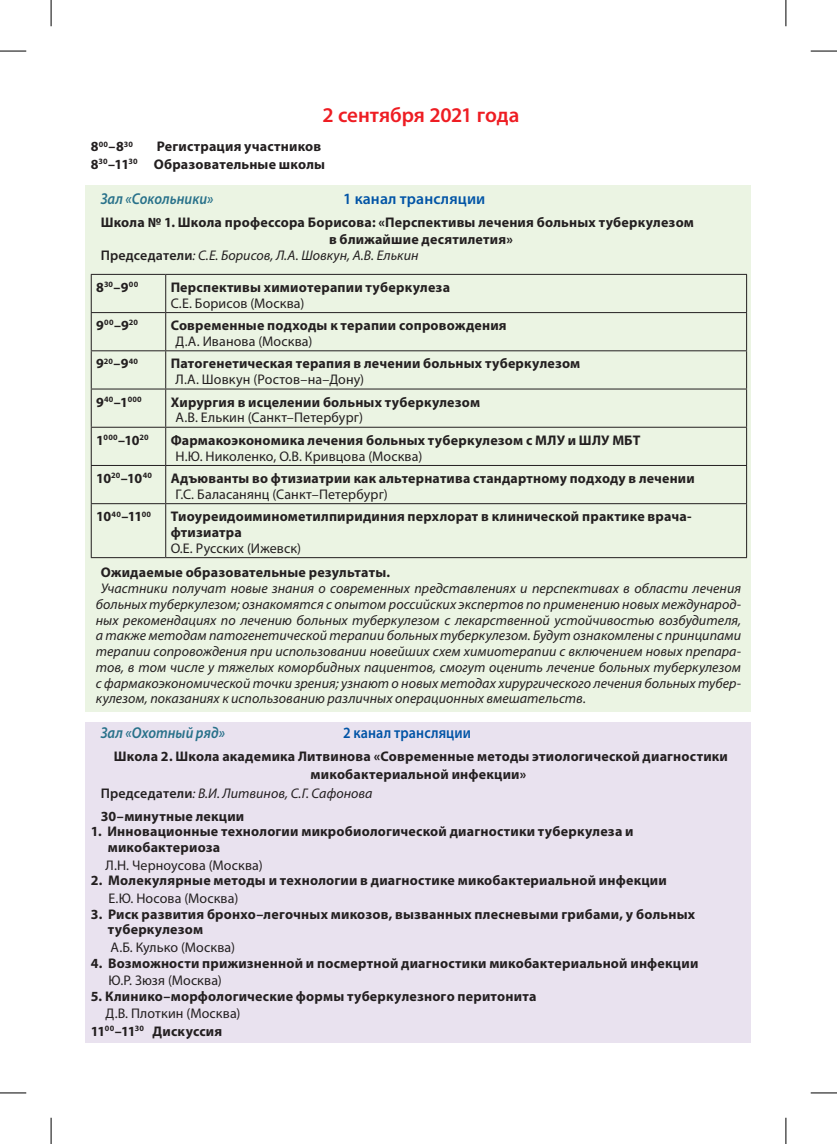
<style>
.page{position:relative;width:837px;height:1144px;background:#fff}
.page>*{position:absolute;margin:0;border:0;box-sizing:border-box;transform-origin:0 0}
.t1{font:600 21px "Myriad Pro";letter-spacing:-.005em;color:#ee1d23}
.t2{font:italic 600 15.75px "Myriad Pro";letter-spacing:.005em;color:#28718a;scale:.9 1}
.t3{font:600 15.75px "Myriad Pro";letter-spacing:.01em;color:#0154a6}
.t4{font:600 15.75px "Myriad Pro";letter-spacing:.01em;color:#0154a6;scale:.9 1}
.t5{font:700 14px/17.5px "Myriad Pro";letter-spacing:.015em;color:#231f20}
.t6{font:italic 14px/15.8px "Myriad Pro";letter-spacing:.005em;color:#231f20;text-align:justify}
.t7{font:14px/17.5px "Myriad Pro";letter-spacing:.01em;color:#231f20}
.t8{font:700 8.22px "Myriad Pro";letter-spacing:.03em;color:#231f20}
.s1{font-size:14px}
.s2{font-weight:600;font-style:normal}
.s3{font-weight:700;font-style:normal}
.s4{font-weight:700}
</style>
<div class="page">
<div style="left:86px;top:185px;width:665px;height:526px;background:#ebf4e3"></div>
<div style="left:86px;top:722px;width:665px;height:320px;background:#e9e2ef"></div>
<hr style="left:91px;top:274px;width:75px;height:1px;background:#231f20">
<hr style="left:91px;top:275px;width:1px;height:37px;background:#231f20">
<hr style="left:166px;top:274px;width:580px;height:1px;background:#231f20">
<hr style="left:165px;top:275px;width:1px;height:37px;background:#231f20">
<hr style="left:746px;top:275px;width:1px;height:37px;background:#231f20">
<hr style="left:91px;top:312px;width:75px;height:1px;background:#231f20">
<hr style="left:91px;top:313px;width:1px;height:37px;background:#231f20">
<hr style="left:166px;top:312px;width:580px;height:1px;background:#231f20">
<hr style="left:165px;top:313px;width:1px;height:37px;background:#231f20">
<hr style="left:746px;top:313px;width:1px;height:37px;background:#231f20">
<hr style="left:91px;top:350px;width:75px;height:1px;background:#231f20">
<hr style="left:91px;top:351px;width:1px;height:38px;background:#231f20">
<hr style="left:166px;top:350px;width:580px;height:1px;background:#231f20">
<hr style="left:165px;top:351px;width:1px;height:38px;background:#231f20">
<hr style="left:746px;top:351px;width:1px;height:38px;background:#231f20">
<hr style="left:91px;top:389px;width:75px;height:1px;background:#231f20">
<hr style="left:91px;top:389px;width:1px;height:38px;background:#231f20">
<hr style="left:166px;top:389px;width:580px;height:1px;background:#231f20">
<hr style="left:165px;top:389px;width:1px;height:38px;background:#231f20">
<hr style="left:746px;top:389px;width:1px;height:38px;background:#231f20">
<hr style="left:91px;top:427px;width:75px;height:1px;background:#231f20">
<hr style="left:91px;top:428px;width:1px;height:37px;background:#231f20">
<hr style="left:166px;top:427px;width:580px;height:1px;background:#231f20">
<hr style="left:165px;top:428px;width:1px;height:37px;background:#231f20">
<hr style="left:746px;top:428px;width:1px;height:37px;background:#231f20">
<hr style="left:91px;top:465px;width:75px;height:1px;background:#231f20">
<hr style="left:91px;top:466px;width:1px;height:37px;background:#231f20">
<hr style="left:166px;top:465px;width:580px;height:1px;background:#231f20">
<hr style="left:165px;top:466px;width:1px;height:37px;background:#231f20">
<hr style="left:746px;top:466px;width:1px;height:37px;background:#231f20">
<hr style="left:91px;top:503px;width:75px;height:1px;background:#231f20">
<hr style="left:91px;top:504px;width:1px;height:53px;background:#231f20">
<hr style="left:166px;top:503px;width:580px;height:1px;background:#231f20">
<hr style="left:165px;top:504px;width:1px;height:53px;background:#231f20">
<hr style="left:746px;top:504px;width:1px;height:53px;background:#231f20">
<hr style="left:91px;top:557px;width:75px;height:1px;background:#231f20">
<hr style="left:166px;top:557px;width:580px;height:1px;background:#231f20">
<svg style="left:0;top:51px;width:26px;height:1px"></svg>
<svg style="left:810px;top:51px;width:26px;height:1px"></svg>
<svg style="left:0;top:1092px;width:26px;height:1px"></svg>
<svg style="left:810px;top:1092px;width:26px;height:1px"></svg>
<svg style="left:51px;top:0;width:1px;height:26px"></svg>
<svg style="left:51px;top:1118px;width:1px;height:26px"></svg>
<svg style="left:785px;top:0;width:1px;height:26px"></svg>
<svg style="left:785px;top:1118px;width:1px;height:26px"></svg>
<h1 class="t1" style="left:322px;top:101px;width:198px">2 сентября 2021 года</h1>
<p class="t8" style="left:91px;top:139px;width:44px"><span class="s1">8</span>00<span class="s1">–8</span>30</p>
<p class="t5" style="left:91px;top:137px;width:236px;text-align:right">Регистрация участников<br>8<sup>30</sup>–11<sup>30</sup> Образовательные школы</p>
<p class="t2" style="left:101px;top:189px;width:127px">Зал «Сокольники»</p>
<p class="t3" style="left:343px;top:189px;width:144px">1 канал трансляции</p>
<p class="t5" style="left:329px;top:213px;width:366px;text-indent:-228px">Школа № 1. Школа профессора Борисова: «Перспективы лечения больных туберкулезом в ближайшие десятилетия»</p>
<p class="t6" style="left:101px;top:247px;width:319px"><span class="s2">Председатели</span>: С.Е. Борисов, Л.А. Шовкун, А.В. Елькин</p>
<p class="t8" style="left:96px;top:279px;width:43px"><span class="s1">8</span>30<span class="s1">–9</span>00</p>
<p class="t5" style="left:171px;top:278px;width:281px">Перспективы химиотерапии туберкулеза</p>
<p class="t7" style="left:171px;top:294px;width:135px">С.Е. Борисов (Москва)</p>
<p class="t8" style="left:96px;top:317px;width:43px"><span class="s1">9</span>00<span class="s1">–9</span>20</p>
<p class="t5" style="left:171px;top:316px;width:337px">Современные подходы к терапии сопровождения</p>
<p class="t7" style="left:176px;top:332px;width:138px">Д.А. Иванова (Москва)</p>
<p class="t8" style="left:96px;top:355px;width:43px"><span class="s1">9</span>20<span class="s1">–9</span>40</p>
<p class="t5" style="left:171px;top:354px;width:411px">Патогенетическая терапия в лечении больных туберкулезом</p>
<p class="t7" style="left:176px;top:370px;width:190px">Л.А. Шовкун (Ростов–на–Дону)</p>
<p class="t8" style="left:96px;top:394px;width:47px"><span class="s1">9</span>40<span class="s1">–1</span>000</p>
<p class="t5" style="left:171px;top:393px;width:311px">Хирургия в исцелении больных туберкулезом</p>
<p class="t7" style="left:176px;top:409px;width:189px">А.В. Елькин (Санкт–Петербург)</p>
<p class="t8" style="left:96px;top:432px;width:54px"><span class="s1">1</span>000<span class="s1">–10</span>20</p>
<p class="t5" style="left:171px;top:431px;width:471px">Фармакоэкономика лечения больных туберкулезом с МЛУ и ШЛУ МБТ</p>
<p class="t7" style="left:176px;top:447px;width:248px">Н.Ю. Николенко, О.В. Кривцова (Москва)</p>
<p class="t5" style="left:96px;top:469px;width:57px">10<sup>20</sup>–10<sup>40</sup></p>
<p class="t5" style="left:171px;top:469px;width:525px">Адъюванты во фтизиатрии как альтернатива стандартному подходу в лечении</p>
<p class="t7" style="left:176px;top:485px;width:214px">Г.С. Баласанянц (Санкт–Петербург)</p>
<p class="t5" style="left:96px;top:507px;width:56px">10<sup>40</sup>–11<sup>00</sup></p>
<p class="t5" style="left:171px;top:508px;width:522px;line-height:15.8px">Тиоуреидоиминометилпиридиния перхлорат в клинической практике врача&shy;фтизиатра</p>
<p class="t7" style="left:171px;top:539px;width:132px">О.Е. Русских (Ижевск)</p>
<p class="t5" style="left:101px;top:563px;width:291px">Ожидаемые образовательные результаты.</p>
<p class="t6" style="left:96px;top:580px;width:646px;text-indent:5px">Участники получат новые знания о современных представлениях и перспективах в области лечения больных туберкулезом; ознакомятся с опытом российских экспертов по применению новых международ&shy;ных рекомендациях по лечению больных туберкулезом с лекарственной устойчивостью возбудителя, а также методам патогенетической терапии больных туберкулезом. Будут ознакомлены с принципами терапии сопровождения при использовании новейших схем химиотерапии с включением новых препара&shy;тов, в том числе у тяжелых коморбидных пациентов, смогут оценить лечение больных туберкулезом с фармакоэкономической точки зрения; узнают о новых методах хирургического лечения больных тубер&shy;кулезом, показаниях к использованию различных операционных вмешательств.</p>
<p class="t2" style="left:101px;top:723px;width:139px">Зал «Охотный ряд»</p>
<p class="t4" style="left:343px;top:723px;width:144px">2 канал трансляции</p>
<p class="t5" style="left:114px;top:747px;width:615px;text-align:center">Школа 2. Школа академика Литвинова «Современные методы этиологической диагностики микобактериальной инфекции»</p>
<p class="t6" style="left:101px;top:781px;width:273px;line-height:22.8px"><span class="s2">Председатели</span>: В.И. Литвинов, С.Г. Сафонова<br><span class="s3">30–минутные лекции</span></p>
<p class="t5" style="left:108px;top:823px;width:527px;line-height:15.8px;text-indent:-17px">1. Инновационные технологии микробиологической диагностики туберкулеза и микобактериоза</p>
<p class="t7" style="left:106px;top:856px;width:158px">Л.Н. Черноусова (Москва)</p>
<p class="t5" style="left:91px;top:871px;width:577px">2. Молекулярные методы и технологии в диагностике микобактериальной инфекции</p>
<p class="t7" style="left:109px;top:889px;width:131px">Е.Ю. Носова (Москва)</p>
<p class="t5" style="left:108px;top:905px;width:588px;line-height:15.8px;text-indent:-17px">3. Риск развития бронхо–легочных микозов, вызванных плесневыми грибами, у больных туберкулезом</p>
<p class="t7" style="left:111px;top:938px;width:126px">А.Б. Кулько (Москва)</p>
<p class="t5" style="left:91px;top:954px;width:609px">4. Возможности прижизненной и посмертной диагностики микобактериальной инфекции</p>
<p class="t7" style="left:109px;top:971px;width:115px">Ю.Р. Зюзя (Москва)</p>
<p class="t5" style="left:91px;top:987px;width:447px">5. Клинико–морфологические формы туберкулезного перитонита</p>
<p class="t7" style="left:91px;top:1005px;width:151px;text-indent:15px">Д.В. Плоткин (Москва)<br><span class="s4">11</span><sup>00</sup><span class="s4">–11</span><sup>30</sup> <span class="s4">Дискуссия</span></p>
</div>
